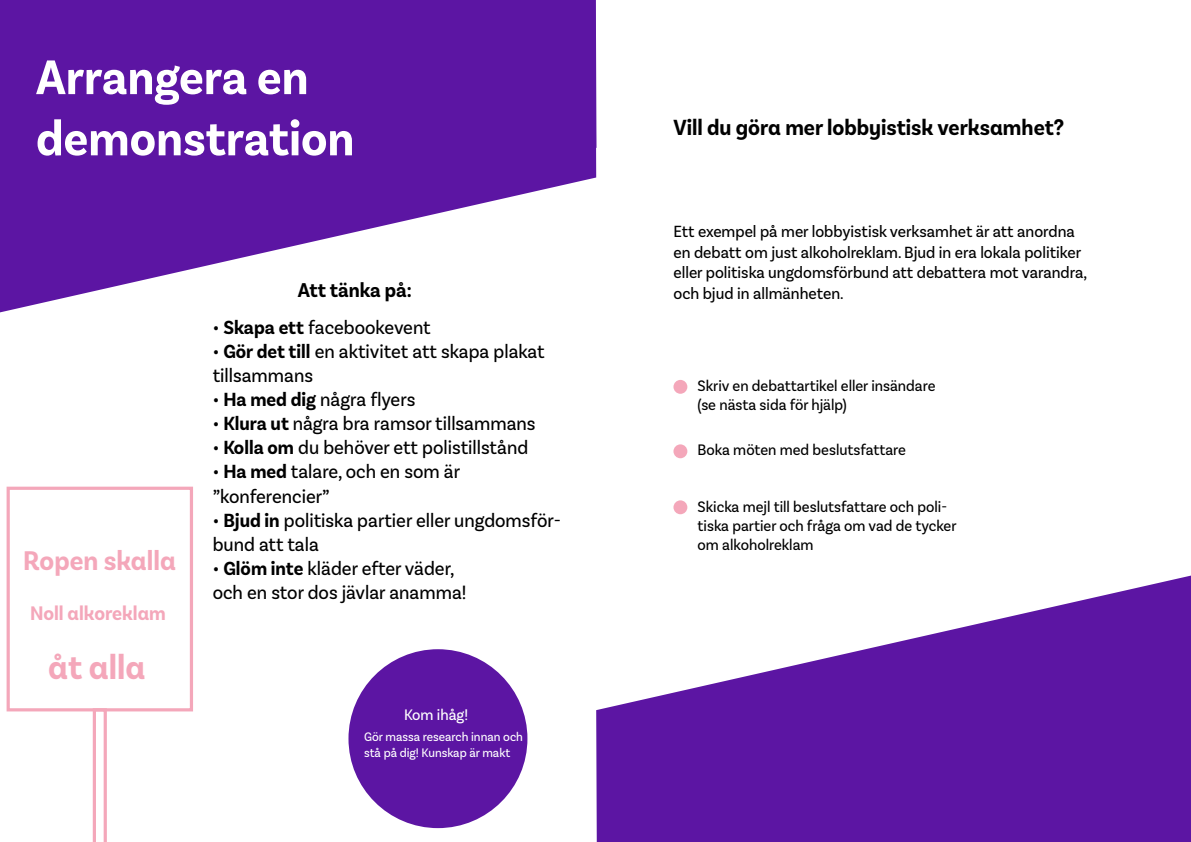
<style>
.page{position:relative;width:1191px;height:842px;background:#fff}
.page>*{position:absolute;margin:0;border:0;box-sizing:border-box;transform-origin:0 0}
.t1{font:700 51px/61.2px "Basic Sans Narrow";color:#fff}
.t2{font:700 35.7px "Basic Sans Alt Narrow";color:#f4a7ba}
.t3{font:700 28.4px "Basic Sans Alt Narrow";color:#f4a7ba}
.t4{font:700 23px "Basic Sans Alt Narrow";color:#000}
.t5{font:700 21px "Basic Sans Narrow";color:#000}
.t6{font:700 20.6px "Basic Sans Alt Narrow";color:#f4a7ba}
.t7{font:20px/24px "Basic Sans Narrow";color:#000}
.t8{font:17px/20.4px "Basic Sans Narrow";color:#000}
.t9{font:16px/19.2px "Basic Sans Narrow";color:#000}
.t10{font:16px "Basic Sans Narrow";color:#fff}
.t11{font:13px/15.6px "Basic Sans Narrow";color:#fff}
.s1{font-weight:700}
</style>
<div class="page">
<svg style="left:0;top:283px;width:130px;height:30px"></svg>
<svg style="left:596px;top:575px;width:595px;height:267px;fill:#5c15a3"></svg>
<div style="left:348px;top:649px;width:179px;height:179px;background:#5c15a3;border-radius:50%"></div>
<svg style="left:0;top:0;width:596px;height:283px;background:#7336b0"></svg>
<div style="left:7px;top:487px;width:186px;height:224px;border:3px solid #f4a7ba"></div>
<svg style="left:93px;top:708px;width:14px;height:134px"></svg>
<div style="left:673px;top:380px;width:14px;height:14px;background:#f4a7ba;border-radius:50%"></div>
<div style="left:673px;top:444px;width:14px;height:14px;background:#f4a7ba;border-radius:50%"></div>
<div style="left:673px;top:500px;width:14px;height:14px;background:#f4a7ba;border-radius:50%"></div>
<h1 class="t1" style="left:36px;top:49px;width:320px">Arrangera en demonstration</h1>
<h3 class="t3" style="left:23px;top:545px;width:154px">Ropen skalla</h3>
<p class="t6" style="left:30px;top:602px;width:137px">Noll alkoreklam</p>
<h2 class="t2" style="left:48px;top:648px;width:99px">åt alla</h2>
<p class="t5" style="left:298px;top:279px;width:115px">Att tänka på:</p>
<p class="t7" style="left:213px;top:316px;width:219px">• <span class="s1">Skapa ett</span> facebookevent</p>
<p class="t7" style="left:213px;top:340px;width:333px">• <span class="s1">Gör det till</span> en aktivitet att skapa plakat tillsammans</p>
<p class="t7" style="left:213px;top:388px;width:204px">• <span class="s1">Ha med dig</span> några flyers</p>
<p class="t7" style="left:213px;top:412px;width:324px">• <span class="s1">Klura ut</span> några bra ramsor tillsammans</p>
<p class="t7" style="left:213px;top:436px;width:317px">• <span class="s1">Kolla om</span> du behöver ett polistillstånd</p>
<p class="t7" style="left:213px;top:460px;width:249px">• <span class="s1">Ha med</span> talare, och en som är ”konferencier”</p>
<p class="t7" style="left:213px;top:508px;width:350px">• <span class="s1">Bjud in</span> politiska partier eller ungdomsför&shy;bund att tala</p>
<p class="t7" style="left:213px;top:556px;width:255px">• <span class="s1">Glöm inte</span> kläder efter väder, och en stor dos jävlar anamma!</p>
<p class="t10" style="left:404px;top:707px;width:65px">Kom ihåg!</p>
<p class="t11" style="left:364px;top:729px;width:160px">Gör massa research innan och stå på dig! Kunskap är makt</p>
<p class="t4" style="left:673px;top:115px;width:392px">Vill du göra mer lobbyistisk verksamhet?</p>
<p class="t8" style="left:673px;top:222px;width:415px">Ett exempel på mer lobbyistisk verksamhet är att anordna en debatt om just alkoholreklam. Bjud in era lokala politiker eller politiska ungdomsförbund att debattera mot varandra, och bjud in allmänheten.</p>
<p class="t9" style="left:697px;top:377px;width:239px">Skriv en debattartikel eller insändare (se nästa sida för hjälp)</p>
<p class="t9" style="left:697px;top:440px;width:210px">Boka möten med beslutsfattare</p>
<p class="t9" style="left:697px;top:497px;width:260px">Skicka mejl till beslutsfattare och poli&shy;tiska partier och fråga om vad de tycker om alkoholreklam</p>
</div>
